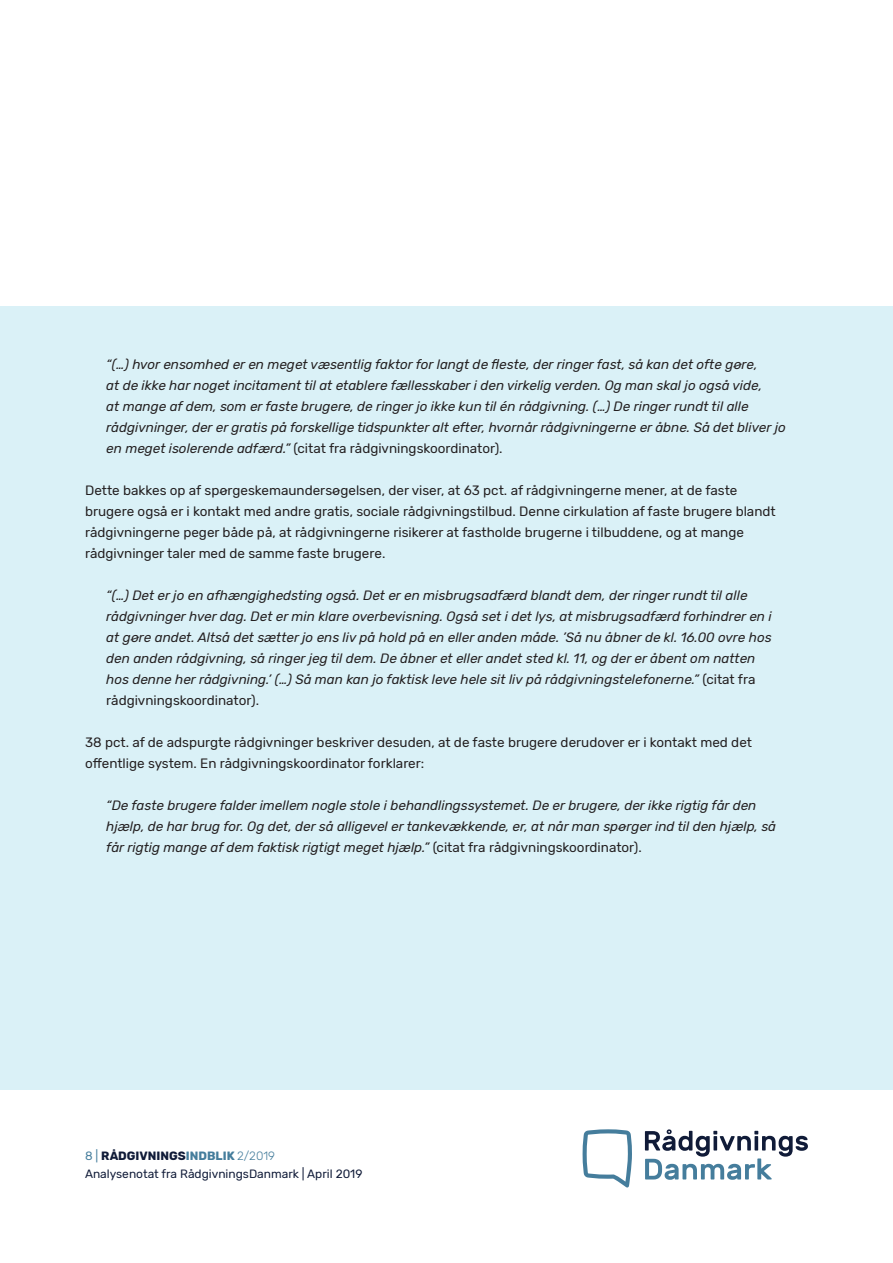
<style>
.page{position:relative;width:893px;height:1263px;background:#fff}
.page>*{position:absolute;margin:0;border:0;box-sizing:border-box;transform-origin:0 0}
.Brødtekst{font:italic 13.5px/21px "Rubik";color:#231f20}
.Brødtekst-2{font:13.5px/21px "Rubik";color:#231f20}
.t1{font:12px/18px "Rubik";color:#101b38}
.s1{font-style:normal}
.s2{color:#457d9c}
.s3{font-weight:700}
.s4{font-weight:700;color:#457d9c}
.s5{font-weight:300;color:#457d9c}
</style>
<div class="page">
<div style="left:0;top:306px;width:893px;height:784px;background:#daf1f7"></div>
<svg style="left:645px;top:1129px;width:163px;height:51px"></svg>
<svg style="left:583px;top:1129px;width:49px;height:58px"></svg>
<p class="Brødtekst" style="left:106px;top:354px;width:681px">“(…) hvor ensomhed er en meget væsentlig faktor for langt de fleste, der ringer fast, så kan det ofte gøre,<br>at de ikke har noget incitament til at etablere fællesskaber i den virkelig verden. Og man skal jo også vide,<br>at mange af dem, som er faste brugere, de ringer jo ikke kun til én rådgivning. (…) De ringer rundt til alle rådgivninger, der er gratis på forskellige tidspunkter alt efter, hvornår rådgivningerne er åbne. Så det bliver jo en meget isolerende adfærd.” <span class="s1">(citat fra rådgivningskoordinator).</span></p>
<p class="Brødtekst-2" style="left:85px;top:480px;width:692px">Dette bakkes op af spørgeskemaundersøgelsen, der viser, at 63 pct. af rådgivningerne mener, at de faste brugere også er i kontakt med andre gratis, sociale rådgivningstilbud. Denne cirkulation af faste brugere blandt rådgivningerne peger både på, at rådgivningerne risikerer at fastholde brugerne i tilbuddene, og at mange rådgivninger taler med de samme faste brugere.</p>
<p class="Brødtekst" style="left:106px;top:585px;width:667px">“(…) Det er jo en afhængighedsting også. Det er en misbrugsadfærd blandt dem, der ringer rundt til alle rådgivninger hver dag. Det er min klare overbevisning. Også set i det lys, at misbrugsadfærd forhindrer en i at gøre andet. Altså det sætter jo ens liv på hold på en eller anden måde. ’Så nu åbner de kl. 16.00 ovre hos den anden rådgivning, så ringer jeg til dem. De åbner et eller andet sted kl. 11, og der er åbent om natten hos denne her rådgivning.’ (…) Så man kan jo faktisk leve hele sit liv på rådgivningstelefonerne.” <span class="s1">(citat fra rådgivningskoordinator).</span></p>
<p class="Brødtekst-2" style="left:85px;top:732px;width:668px">38 pct. af de adspurgte rådgivninger beskriver desuden, at de faste brugere derudover er i kontakt med det offentlige system. En rådgivningskoordinator forklarer:</p>
<p class="Brødtekst" style="left:106px;top:795px;width:671px">“De faste brugere falder imellem nogle stole i behandlingssystemet. De er brugere, der ikke rigtig får den hjælp, de har brug for. Og det, der så alligevel er tankevækkende, er, at når man spørger ind til den hjælp, så får rigtig mange af dem faktisk rigtigt meget hjælp.” <span class="s1">(citat fra rådgivningskoordinator).</span></p>
<p class="t1" style="left:85px;top:1147px;width:279px"><span class="s2">8 |</span> <span class="s3">RÅDGIVNINGS</span><span class="s4">INDBLIK</span> <span class="s5">2/2019<br></span>Analysenotat fra RådgivningsDanmark | April 2019</p>
</div>
